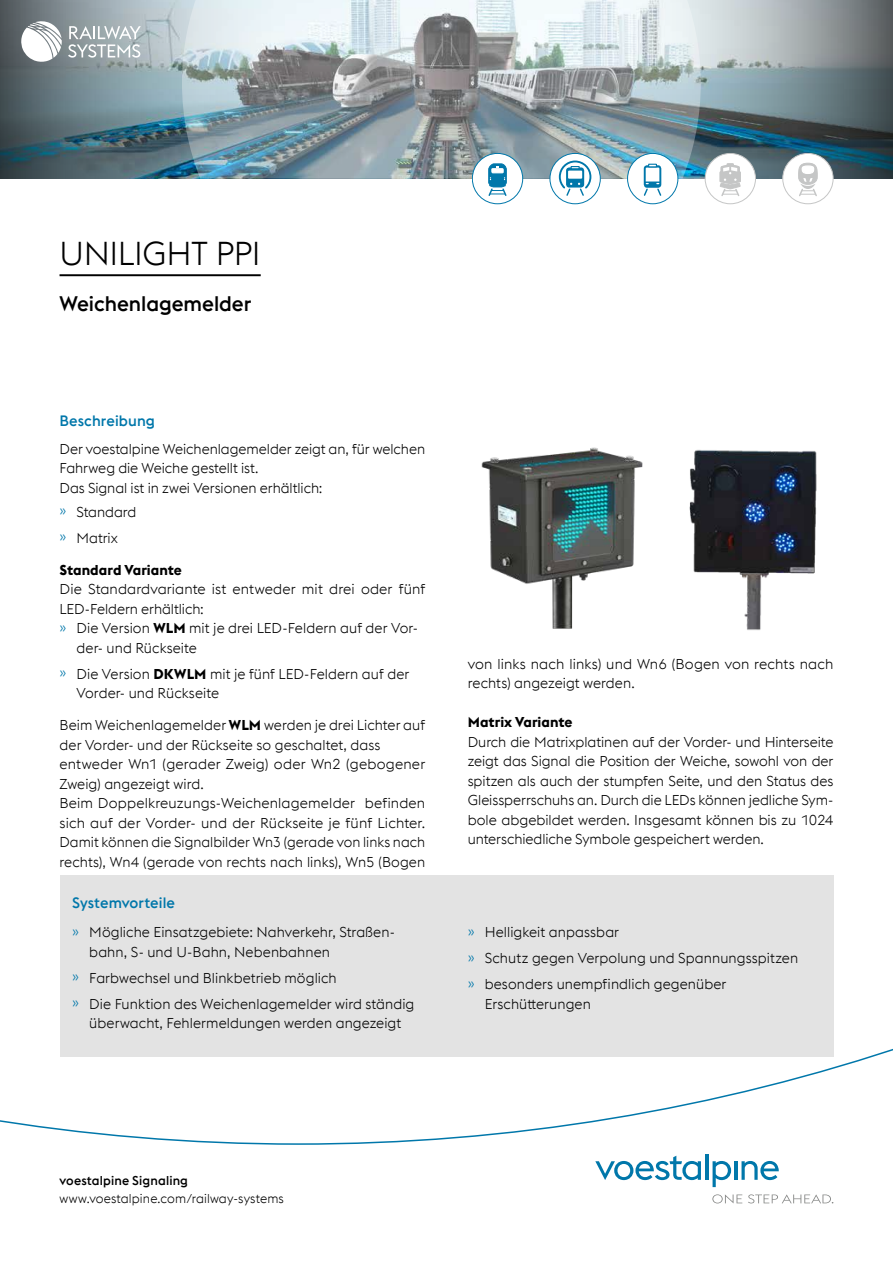
<style>
.page{position:relative;width:893px;height:1263px;background:#fff}
.page>*{position:absolute;margin:0;border:0;box-sizing:border-box;transform-origin:0 0}
.t1{font:300 33px "voestalpine";letter-spacing:-.01em;color:#000}
.t2{font:500 21px "voestalpine";letter-spacing:-.005em;color:#000}
.t3{font:500 15px "voestalpine";letter-spacing:.005em;color:#07a}
.t4{font:300 14.25px/19.5px "voestalpine";letter-spacing:.005em;color:#000}
.t5{font:700 14.25px "voestalpine";color:#000}
.t6{font:300 12.75px "voestalpine";letter-spacing:.01em;color:#000}
.t7{font:500 12.75px "voestalpine";letter-spacing:.01em;color:#000}
.s1{color:#07a}
.s2{font-weight:700}
</style>
<div class="page">
<svg style="left:0;top:1042px;width:893px;height:103px"></svg>
<svg style="left:595px;top:1156px;width:106px;height:24px"></svg>
<hr style="left:705px;top:1154px;width:3px;height:26px;background:#07a">
<svg style="left:713px;top:1161px;width:18px;height:26px"></svg>
<hr style="left:734px;top:1161px;width:3px;height:19px;background:#07a">
<svg style="left:741px;top:1161px;width:38px;height:19px"></svg>
<svg style="left:712px;top:1194px;width:30px;height:9px"></svg>
<svg style="left:748px;top:1194px;width:85px;height:9px"></svg>
<svg style="left:0;top:0;width:182px;height:179px;background:#697f87"></svg>
<svg style="left:701px;top:0;width:192px;height:179px;background:#73858c"></svg>
<svg style="left:21px;top:21px;width:41px;height:41px"></svg>
<svg style="left:68px;top:26px;width:73px;height:32px"></svg>
<img style="left:182px;top:0;width:519px;height:179px">
<hr style="left:60px;top:274px;width:201px;height:2px;background:#000">
<div style="left:60px;top:876px;width:773px;height:181px;background:#e3e3e3"></div>
<div style="left:472px;top:153px;width:51px;height:51px;background:#fff;border-radius:50%"></div>
<div style="left:472px;top:153px;width:51px;height:51px;border:1px solid #07a;border-radius:50%"></div>
<svg style="left:488px;top:163px;width:19px;height:33px"></svg>
<svg style="left:550px;top:153px;width:50px;height:51px"></svg>
<div style="left:550px;top:153px;width:51px;height:51px;border:1px solid #07a;border-radius:50%"></div>
<svg style="left:558px;top:160px;width:34px;height:37px"></svg>
<div style="left:705px;top:153px;width:50px;height:51px;background:#fff;border-radius:50%"></div>
<div style="left:705px;top:153px;width:51px;height:51px;border:1px solid #c5c6c6;border-radius:50%"></div>
<svg style="left:720px;top:163px;width:21px;height:33px"></svg>
<div style="left:783px;top:153px;width:50px;height:51px;background:#fff;border-radius:50%"></div>
<div style="left:782px;top:153px;width:51px;height:51px;border:1px solid #c5c6c6;border-radius:50%"></div>
<svg style="left:798px;top:162px;width:20px;height:34px"></svg>
<div style="left:628px;top:153px;width:50px;height:51px;background:#fff;border-radius:50%"></div>
<div style="left:627px;top:153px;width:51px;height:51px;border:1px solid #07a;border-radius:50%"></div>
<svg style="left:643px;top:164px;width:19px;height:32px"></svg>
<img style="left:481px;top:447px;width:336px;height:183px">
<h1 class="t1" style="left:60px;top:234px;width:203px">UNILIGHT PPI</h1>
<h2 class="t2" style="left:60px;top:291px;width:193px">Weichenlagemelder</h2>
<p class="t3" style="left:60px;top:411px;width:97px">Beschreibung</p>
<p class="t4" style="left:60px;top:439px;width:367px">Der voestalpine Weichenlagemelder zeigt an, für welchen<br>Fahrweg die Weiche gestellt ist.<br>Das Signal ist in zwei Versionen erhältlich:</p>
<p class="t4" style="left:60px;top:499px;width:78px;line-height:26px"><span class="s1">»</span> Standard <span class="s1">»</span> Matrix</p>
<p class="t5" style="left:60px;top:560px;width:124px">Standard Variante</p>
<p class="t4" style="left:60px;top:580px;width:367px">Die Standardvariante ist entweder mit drei oder fünf</p>
<p class="t4" style="left:60px;top:599px;width:146px">LED-Feldern erhältlich:</p>
<p class="t4" style="left:60px;top:619px;width:360px"><span class="s1">»</span> Die Version <span class="s2">WLM</span> mit je drei LED-Feldern auf der Vor-</p>
<p class="t4" style="left:77px;top:638px;width:122px">der- und Rückseite</p>
<p class="t4" style="left:77px;top:664px;width:334px;text-indent:-17px"><span class="s1">»</span> Die Version <span class="s2">DKWLM</span> mit je fünf LED-Feldern auf der<br>Vorder- und Rückseite</p>
<p class="t4" style="left:60px;top:716px;width:367px">Beim Weichenlagemelder <span class="s2">WLM</span> werden je drei Lichter auf der Vorder- und der Rückseite so geschaltet, dass entweder Wn1 (gerader Zweig) oder Wn2 (gebogener Zweig) angezeigt wird.<br>Beim Doppelkreuzungs-Weichenlagemelder befinden sich auf der Vorder- und der Rückseite je fünf Lichter.<br>Damit können die Signalbilder Wn3 (gerade von links nach rechts), Wn4 (gerade von rechts nach links), Wn5 (Bogen</p>
<p class="t3" style="left:72px;top:893px;width:104px">Systemvorteile</p>
<p class="t4" style="left:89px;top:922px;width:307px;text-indent:-17px"><span class="s1">»</span> Mögliche Einsatzgebiete: Nahverkehr, Straßen&shy;bahn, S- und U-Bahn, Nebenbahnen</p>
<p class="t4" style="left:72px;top:965px;width:344px;line-height:26px"><span class="s1">»</span> Farbwechsel und Blinkbetrieb möglich<br><span class="s1">»</span> Die Funktion des Weichenlagemelder wird ständig</p>
<p class="t4" style="left:89px;top:1013px;width:313px">überwacht, Fehlermeldungen werden angezeigt</p>
<p class="t4" style="left:468px;top:654px;width:367px">von links nach links) und Wn6 (Bogen von rechts nach rechts) angezeigt werden.</p>
<p class="t5" style="left:468px;top:713px;width:106px">Matrix Variante</p>
<p class="t4" style="left:468px;top:732px;width:367px;text-align:justify">Durch die Matrixplatinen auf der Vorder- und Hinterseite zeigt das Signal die Position der Weiche, sowohl von der spitzen als auch der stumpfen Seite, und den Status des Gleissperrschuhs an. Durch die LEDs können jedliche Sym&shy;bole abgebildet werden. Insgesamt können bis zu 1024 unterschiedliche Symbole gespeichert werden.</p>
<p class="t4" style="left:468px;top:919px;width:332px;line-height:26px"><span class="s1">»</span> Helligkeit anpassbar<br><span class="s1">»</span> Schutz gegen Verpolung und Spannungsspitzen <span class="s1">»</span> besonders unempfindlich gegenüber</p>
<p class="t4" style="left:485px;top:994px;width:108px">Erschütterungen</p>
<p class="t7" style="left:60px;top:1173px;width:130px">voestalpine Signaling</p>
<p class="t6" style="left:60px;top:1191px;width:226px">www.voestalpine.com/railway-systems</p>
</div>
